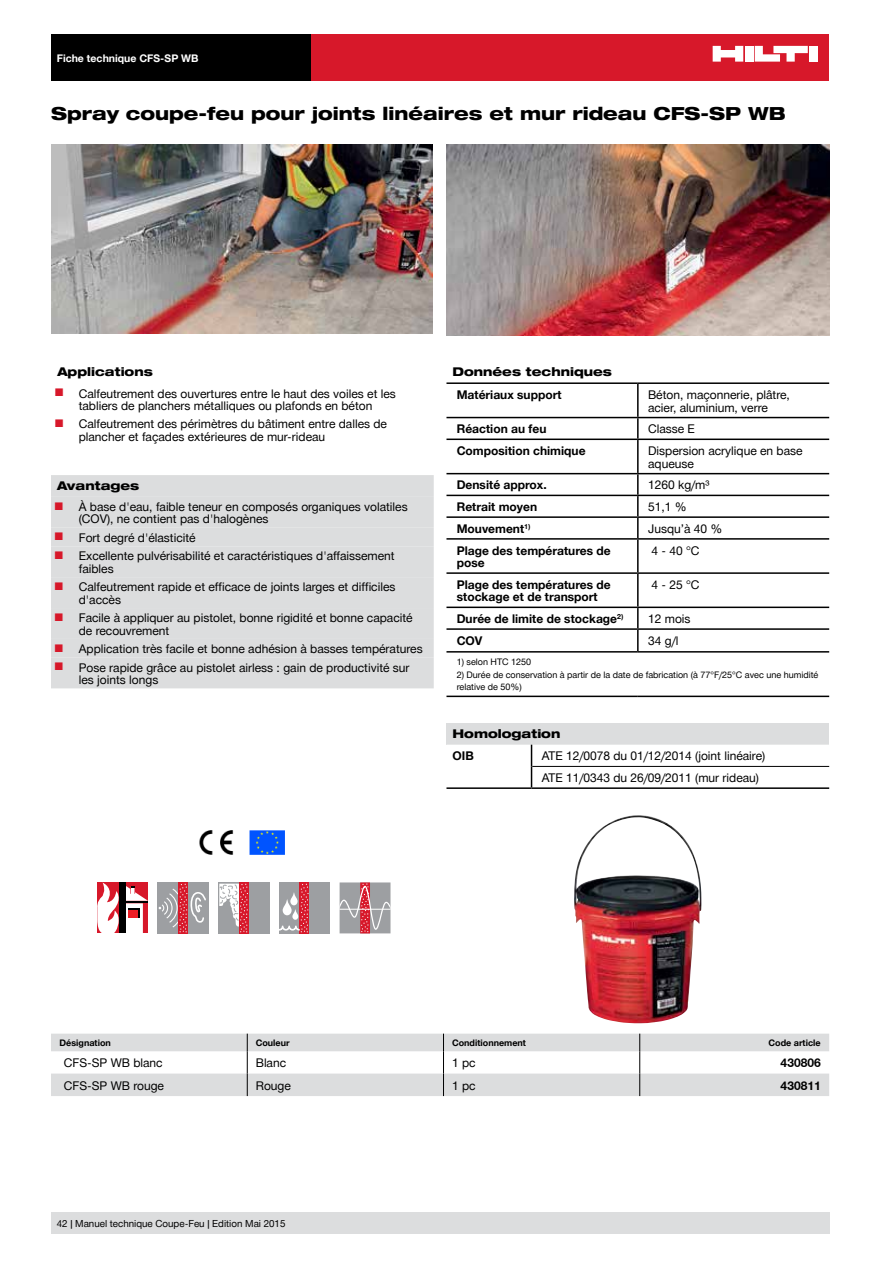
<style>
.page{position:relative;width:893px;height:1263px;background:#fff}
.page>*{position:absolute;margin:0;border:0;box-sizing:border-box;transform-origin:0 0}
.t1{font:800 expanded 18px "Hilti";color:#000}
.t2{font:12px/12.6px "Hilti";color:#000}
.t3{font:700 12px/12.6px "Hilti";color:#000}
.t4{font:800 expanded 12px "Hilti";color:#000}
.t5{font:700 10.5px "Hilti";color:#fff}
.t6{font:9.75px "Hilti";color:#000}
.t7{font:9px/12.6px "Hilti";color:#000}
.t8{font:700 9px "Hilti";color:#000}
.s1{font-size:10.5px;color:#d7182a}
</style>
<div class="page">
<div style="left:310px;top:34px;width:519px;height:47px;background:#d7182a"></div>
<div style="left:51px;top:34px;width:259px;height:47px;background:#000"></div>
<div style="left:745px;top:46px;width:8px;height:16px;background:#fff"></div>
<div style="left:809px;top:46px;width:9px;height:16px;background:#fff"></div>
<svg style="left:713px;top:46px;width:30px;height:16px"></svg>
<svg style="left:755px;top:46px;width:53px;height:16px"></svg>
<div style="left:51px;top:1212px;width:778px;height:21px;background:#dcddde"></div>
<svg style="left:51px;top:1034px;width:778px;height:62px"></svg>
<svg style="left:446px;top:416px;width:383px;height:280px"></svg>
<hr style="left:637px;top:384px;width:2px;height:33px;background:#000">
<hr style="left:637px;top:418px;width:2px;height:21px;background:#000">
<hr style="left:637px;top:440px;width:2px;height:33px;background:#000">
<hr style="left:637px;top:474px;width:2px;height:21px;background:#000">
<hr style="left:637px;top:496px;width:2px;height:20px;background:#000">
<hr style="left:637px;top:518px;width:2px;height:20px;background:#000">
<hr style="left:637px;top:540px;width:2px;height:32px;background:#000">
<hr style="left:637px;top:574px;width:2px;height:33px;background:#000">
<hr style="left:637px;top:608px;width:2px;height:20px;background:#000">
<hr style="left:637px;top:630px;width:2px;height:21px;background:#000">
<hr style="left:446px;top:382px;width:192px;height:2px;background:#000">
<hr style="left:638px;top:382px;width:191px;height:2px;background:#000">
<hr style="left:446px;top:417px;width:192px;height:1px;background:#000">
<hr style="left:638px;top:417px;width:191px;height:1px;background:#000">
<hr style="left:446px;top:439px;width:192px;height:1px;background:#000">
<hr style="left:638px;top:439px;width:191px;height:1px;background:#000">
<hr style="left:446px;top:473px;width:192px;height:1px;background:#000">
<hr style="left:638px;top:473px;width:191px;height:1px;background:#000">
<hr style="left:446px;top:495px;width:192px;height:1px;background:#000">
<hr style="left:638px;top:495px;width:191px;height:1px;background:#000">
<hr style="left:446px;top:516px;width:192px;height:2px;background:#000">
<hr style="left:638px;top:516px;width:191px;height:2px;background:#000">
<hr style="left:446px;top:538px;width:192px;height:2px;background:#000">
<hr style="left:638px;top:538px;width:191px;height:2px;background:#000">
<hr style="left:446px;top:572px;width:192px;height:2px;background:#000">
<hr style="left:638px;top:572px;width:191px;height:2px;background:#000">
<hr style="left:446px;top:607px;width:192px;height:1px;background:#000">
<hr style="left:638px;top:607px;width:191px;height:1px;background:#000">
<hr style="left:446px;top:628px;width:192px;height:2px;background:#000">
<hr style="left:638px;top:628px;width:191px;height:2px;background:#000">
<hr style="left:446px;top:651px;width:192px;height:2px;background:#000">
<hr style="left:638px;top:651px;width:191px;height:2px;background:#000">
<hr style="left:446px;top:696px;width:192px;height:1px;background:#000">
<hr style="left:638px;top:696px;width:191px;height:1px;background:#000">
<div style="left:51px;top:475px;width:383px;height:22px;background:#dcddde"></div>
<div style="left:51px;top:497px;width:383px;height:191px;background:#dcddde"></div>
<img style="left:51px;top:145px;width:382px;height:189px">
<img style="left:199px;top:830px;width:86px;height:25px">
<img style="left:574px;top:815px;width:127px;height:208px">
<img style="left:446px;top:145px;width:383px;height:191px">
<div style="left:158px;top:883px;width:51px;height:51px;background:#9d9fa2"></div>
<svg style="left:178px;top:883px;width:10px;height:51px"></svg>
<svg style="left:159px;top:884px;width:47px;height:48px"></svg>
<div style="left:218px;top:883px;width:51px;height:51px;background:#9d9fa2"></div>
<svg style="left:239px;top:883px;width:10px;height:51px"></svg>
<svg style="left:219px;top:884px;width:29px;height:48px"></svg>
<div style="left:279px;top:883px;width:51px;height:51px;background:#9d9fa2"></div>
<svg style="left:300px;top:883px;width:9px;height:51px"></svg>
<svg style="left:279px;top:884px;width:30px;height:48px"></svg>
<svg style="left:97px;top:882px;width:51px;height:51px"></svg>
<div style="left:446px;top:723px;width:383px;height:22px;background:#dcddde"></div>
<svg style="left:530px;top:745px;width:299px;height:42px"></svg>
<hr style="left:532px;top:766px;width:297px;height:1px;background:#000">
<hr style="left:446px;top:787px;width:85px;height:2px;background:#000">
<hr style="left:531px;top:787px;width:298px;height:2px;background:#000">
<svg style="left:340px;top:882px;width:50px;height:51px"></svg>
<svg style="left:360px;top:882px;width:10px;height:51px"></svg>
<svg style="left:339px;top:883px;width:51px;height:49px;background:#b19499"></svg>
<p class="t5" style="left:57px;top:50px;width:143px">Fiche technique CFS-SP WB</p>
<h1 class="t1" style="left:51px;top:102px;width:736px">Spray coupe-feu pour joints linéaires et mur rideau CFS-SP WB</h1>
<p class="t4" style="left:57px;top:364px;width:97px">Applications</p>
<p class="t2" style="left:56px;top:386px;width:342px;text-align:center"><span class="s1">■</span> Calfeutrement des ouvertures entre le haut des voiles et les tabliers de planchers métalliques ou plafonds en béton</p>
<p class="t2" style="left:79px;top:417px;width:310px;text-indent:-23px"><span class="s1">■</span> Calfeutrement des périmètres du bâtiment entre dalles de plancher et façades extérieures de mur-rideau</p>
<p class="t4" style="left:57px;top:478px;width:84px">Avantages</p>
<p class="t2" style="left:79px;top:500px;width:330px;text-indent:-24px"><span class="s1">■</span> À base d'eau, faible teneur en composés organiques volatiles (COV), ne contient pas d'halogènes</p>
<p class="t2" style="left:55px;top:531px;width:142px"><span class="s1">■</span> Fort degré d'élasticité</p>
<p class="t2" style="left:79px;top:549px;width:317px;text-indent:-24px"><span class="s1">■</span> Excellente pulvérisabilité et caractéristiques d'affaissement faibles</p>
<p class="t2" style="left:79px;top:580px;width:318px;text-indent:-24px"><span class="s1">■</span> Calfeutrement rapide et efficace de joints larges et difficiles d'accès</p>
<p class="t2" style="left:79px;top:611px;width:335px;text-indent:-24px"><span class="s1">■</span> Facile à appliquer au pistolet, bonne rigidité et bonne capacité de recouvrement</p>
<p class="t2" style="left:55px;top:642px;width:369px"><span class="s1">■</span> Application très facile et bonne adhésion à basses températures</p>
<p class="t2" style="left:79px;top:660px;width:332px;text-indent:-24px"><span class="s1">■</span> Pose rapide grâce au pistolet airless : gain de productivité sur les joints longs</p>
<p class="t4" style="left:452px;top:364px;width:161px">Données techniques</p>
<p class="t3" style="left:457px;top:388px;width:106px">Matériaux support</p>
<p class="t2" style="left:648px;top:388px;width:143px">Béton, maçonnerie, plâtre, acier, aluminium, verre</p>
<p class="t3" style="left:457px;top:422px;width:91px">Réaction au feu</p>
<p class="t2" style="left:648px;top:422px;width:48px">Classe E</p>
<p class="t3" style="left:457px;top:444px;width:130px">Composition chimique</p>
<p class="t2" style="left:648px;top:444px;width:156px">Dispersion acrylique en base aqueuse</p>
<p class="t3" style="left:457px;top:478px;width:92px">Densité approx.</p>
<p class="t2" style="left:648px;top:478px;width:63px">1260 kg/m³</p>
<p class="t3" style="left:457px;top:500px;width:82px">Retrait moyen</p>
<p class="t2" style="left:648px;top:500px;width:40px">51,1 %</p>
<p class="t3" style="left:457px;top:522px;width:75px">Mouvement<sup>1)</sup></p>
<p class="t2" style="left:648px;top:522px;width:76px">Jusqu’à 40 %</p>
<p class="t3" style="left:457px;top:543px;width:155px">Plage des températures de pose</p>
<p class="t2" style="left:651px;top:544px;width:50px">4 - 40 °C</p>
<p class="t3" style="left:457px;top:578px;width:155px">Plage des températures de stockage et de transport</p>
<p class="t2" style="left:651px;top:578px;width:50px">4 - 25 °C</p>
<p class="t3" style="left:457px;top:612px;width:168px">Durée de limite de stockage<sup>2)</sup></p>
<p class="t2" style="left:648px;top:612px;width:44px">12 mois</p>
<p class="t3" style="left:457px;top:634px;width:27px">COV</p>
<p class="t2" style="left:648px;top:634px;width:32px">34 g/l</p>
<p class="t7" style="left:457px;top:655px;width:76px">1) selon HTC 1250</p>
<p class="t7" style="left:457px;top:668px;width:363px">2) Durée de conservation à partir de la date de fabrication (à 77°F/25°C avec une humidité relative de 50%)</p>
<p class="t4" style="left:452px;top:726px;width:109px">Homologation</p>
<p class="t3" style="left:452px;top:749px;width:23px">OIB</p>
<p class="t2" style="left:542px;top:745px;width:225px;line-height:21.8px">ATE 12/0078 du 01/12/2014 (joint linéaire)<br>ATE 11/0343 du 26/09/2011 (mur rideau)</p>
<p class="t8" style="left:60px;top:1036px;width:53px">Désignation</p>
<p class="t8" style="left:256px;top:1036px;width:35px">Couleur</p>
<p class="t8" style="left:452px;top:1036px;width:75px">Conditionnement</p>
<p class="t8" style="left:768px;top:1036px;width:54px">Code article</p>
<p class="t2" style="left:64px;top:1056px;width:100px">CFS-SP WB blanc</p>
<p class="t2" style="left:256px;top:1056px;width:32px">Blanc</p>
<p class="t2" style="left:452px;top:1056px;width:25px">1 pc</p>
<p class="t3" style="left:781px;top:1056px;width:42px">430806</p>
<p class="t2" style="left:64px;top:1078px;width:102px">CFS-SP WB rouge</p>
<p class="t2" style="left:256px;top:1078px;width:37px">Rouge</p>
<p class="t2" style="left:452px;top:1078px;width:25px">1 pc</p>
<p class="t3" style="left:781px;top:1078px;width:42px">430811</p>
<p class="t6" style="left:57px;top:1216px;width:230px">42 | Manuel technique Coupe-Feu | Edition Mai 2015</p>
</div>
